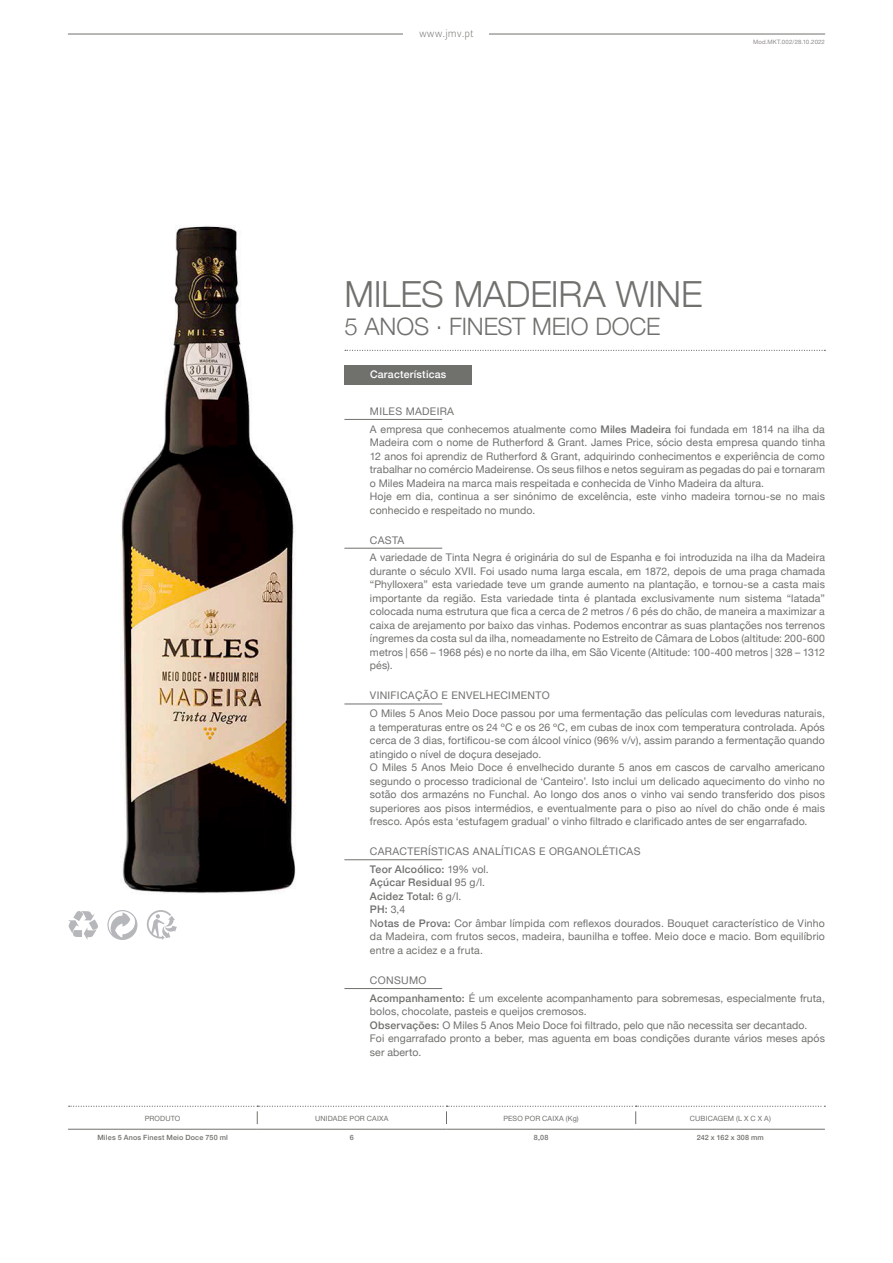
<style>
.page{position:relative;width:893px;height:1263px;background:#fff}
.page>*{position:absolute;margin:0;border:0;box-sizing:border-box;transform-origin:0 0}
.PS___Titulos___Produ{font:300 36px "Helvetica Neue";letter-spacing:-.01em;color:#70706d}
.PS___Titulos___Produ-2{font:300 24px "Helvetica Neue";letter-spacing:-.005em;color:#70706d}
.PS___Texto_Geral__Id{font:10.5px/13.5px "Helvetica Neue";letter-spacing:.01em;color:#70706d;text-align:justify}
.PS___Titulos___Regua{font:10.5px "Helvetica Neue";letter-spacing:.03em;color:#70706d}
.PS___Texto_Geral__Id-2{font:500 10.5px "Helvetica Neue";letter-spacing:.02em;color:#70706d}
.PS___Titulos___Caixa{font:500 10.5px "Helvetica Neue";letter-spacing:.025em;color:#fff}
.t1{font:10.5px "Leitura Sans Grot 1";color:#70706d}
.PS___Tabelas___First{font:7.2px "Helvetica Neue";letter-spacing:.025em;color:#70706d}
.PS___Tabelas___Texto{font:500 7.2px "Helvetica Neue";letter-spacing:.025em;color:#70706d}
.PS___Tabelas___Notas{font:6px "Helvetica Neue";letter-spacing:.025em;color:#8d8a89}
.s1{font-weight:500}
.s2{font-weight:400}
</style>
<div class="page">
<svg style="left:345px;top:350px;width:480px;height:1px"></svg>
<img style="left:120px;top:225px;width:176px;height:668px">
<svg style="left:107px;top:910px;width:30px;height:30px"></svg>
<svg style="left:68px;top:911px;width:30px;height:29px"></svg>
<svg style="left:147px;top:910px;width:30px;height:30px"></svg>
<hr style="left:68px;top:1129px;width:189px;height:1px;background:#70706d">
<hr style="left:257px;top:1129px;width:189px;height:1px;background:#70706d">
<hr style="left:446px;top:1129px;width:190px;height:1px;background:#70706d">
<hr style="left:636px;top:1129px;width:189px;height:1px;background:#70706d">
<svg style="left:69px;top:1106px;width:756px;height:18px"></svg>
<hr style="left:344px;top:419px;width:98px;height:1px;background:#70706d">
<hr style="left:344px;top:548px;width:98px;height:1px;background:#70706d">
<hr style="left:344px;top:704px;width:98px;height:1px;background:#70706d">
<hr style="left:344px;top:859px;width:98px;height:1px;background:#70706d">
<hr style="left:344px;top:988px;width:98px;height:1px;background:#70706d">
<div style="left:344px;top:366px;width:128px;height:19px;background:#70706d"></div>
<hr style="left:68px;top:34px;width:336px;height:1px;background:#70706d">
<hr style="left:487px;top:34px;width:338px;height:1px;background:#70706d">
<div style="left:404px;top:17px;width:85px;height:34px;background:#fff"></div>
<p class="t1" style="left:419px;top:27px;width:56px">www.jmv.pt</p>
<p class="PS___Tabelas___Notas" style="left:753px;top:38px;width:73px">Mod.MKT.002/28.10.2022</p>
<p class="PS___Titulos___Produ" style="left:344px;top:265px;width:359px">MILES MADEIRA WINE</p>
<p class="PS___Titulos___Produ-2" style="left:344px;top:308px;width:317px">5 ANOS . FINEST MEIO DOCE</p>
<p class="PS___Titulos___Caixa" style="left:370px;top:366px;width:78px">Características</p>
<p class="PS___Titulos___Regua" style="left:370px;top:404px;width:44px">MILES MADEIRA</p>
<p class="PS___Texto_Geral__Id" style="left:370px;top:423px;width:456px">A empresa que conhecemos atualmente como <span class="s1">Miles Madeira</span> foi fundada em 1814 na ilha da Madeira com o nome de Rutherford &amp; Grant. James Price, sócio desta empresa quando tinha 12 anos foi aprendiz de Rutherford &amp; Grant, adquirindo conhecimentos e experiência de como trabalhar no comércio Madeirense. Os seus filhos e netos seguiram as pegadas do pai e tornaram o M iles Madeira na marca mais respeitada e conhecida de Vinho Madeira da altura.</p>
<p class="PS___Texto_Geral__Id" style="left:370px;top:490px;width:456px">Hoje em dia, continua a ser sinónimo de excelência, este vinho madeira tornou-se no mais conhecido e respeitado no mundo.</p>
<p class="PS___Titulos___Regua" style="left:370px;top:532px;width:16px">CASTA</p>
<p class="PS___Texto_Geral__Id" style="left:370px;top:551px;width:457px">A variedade de Tinta Negra é originária do sul de Espanha e foi introduzida na ilha da Madeira durante o século XVII . Foi usado numa larga escala, em 1872, depois de uma praga chamada “Phylloxera” esta variedade teve um grande aumento na plantação, e tornou-se a casta mais importante da região. Esta variedade tinta é plantada exclusivamente num sistema “latada” colocada numa estrutura que fica a cerca de 2 metros / 6 pés do chão, de maneira a maximizar a caixa de arejamento por baixo das vinhas. Podemos encontrar as suas plantações nos terrenos íngremes da costa sul da ilha, nomeadamente no Estreito de Câmara de Lobos (altitude: 200-600 metros | 656 – 1968 pés) e no norte da ilha, em São Vicente (Altitude: 100-400 metros | 328 – 1312 pés).</p>
<p class="PS___Titulos___Regua" style="left:370px;top:688px;width:181px">Vinificação e Envelh ecimento</p>
<p class="PS___Texto_Geral__Id" style="left:370px;top:707px;width:456px">O Miles 5 Anos Meio Doce passou por uma fermentação das películas com leveduras naturais, a temperaturas entre os 24 ºC e os 26 ºC, em cubas de inox com temperatura controlada. Após cerca de 3 dias, fortificou-se com álcool vínico (96% v/v), assim parando a fermentação quando atingido o nível de doçura desejado.</p>
<p class="PS___Texto_Geral__Id" style="left:370px;top:761px;width:456px">O Miles 5 Anos Meio Doce é envelhecido durante 5 anos em cascos de carvalho americano segundo o processo tradicional de ‘Canteiro’. Isto inclui um delicado aquecimento do vinho no sotão dos armazéns no Funchal. Ao longo dos anos o vinho vai sendo transferido dos pisos superiores aos pisos intermédios, e eventualmente para o piso ao nível do chão onde é mais fresco. Após esta ‘estufagem gradual’ o vinho filtrado e clarificado antes de ser engarrafado.</p>
<p class="PS___Titulos___Regua" style="left:370px;top:844px;width:272px">Características Analíticas e Organoléticas</p>
<p class="PS___Texto_Geral__Id-2" style="left:370px;top:861px;width:120px">Teor Alcoólico: <span class="s2">19% vol.</span></p>
<p class="PS___Texto_Geral__Id-2" style="left:370px;top:874px;width:117px">Açúcar Residual <span class="s2">95 g/l.</span></p>
<p class="PS___Texto_Geral__Id-2" style="left:370px;top:888px;width:93px">Acidez Total: <span class="s2">6 g/l.</span></p>
<p class="PS___Texto_Geral__Id-2" style="left:370px;top:901px;width:37px">PH: <span class="s2">3,4</span></p>
<p class="PS___Texto_Geral__Id" style="left:370px;top:917px;width:456px">N<span class="s1">otas de Prova:</span> Cor âmbar límpida com reflexos dourados. Bouquet característico de Vinho da Madeira, com frutos secos, madeira, baunilha e toffee. Meio doce e macio. Bom equilíbrio entre a acidez e a fruta.</p>
<p class="PS___Titulos___Regua" style="left:370px;top:973px;width:58px">Consumo</p>
<p class="PS___Texto_Geral__Id" style="left:370px;top:992px;width:456px"><span class="s1">Acompanhamento:</span> É um excelente acompanhamento para sobremesas, especialmente fruta, bolos, chocolate, pasteis e queijos cremosos.</p>
<p class="PS___Texto_Geral__Id" style="left:370px;top:1019px;width:439px"><span class="s1">Observações:</span> O Miles 5 Anos Meio Doce foi filtrado, pelo que não necessita ser decantado.</p>
<p class="PS___Texto_Geral__Id" style="left:370px;top:1032px;width:456px">Foi engarrafado pronto a beber, mas aguenta em boas condições durante vários meses após ser aberto.</p>
<p class="PS___Tabelas___First" style="left:145px;top:1113px;width:37px">Produto</p>
<p class="PS___Tabelas___First" style="left:315px;top:1113px;width:75px">Unidade por Caixa</p>
<p class="PS___Tabelas___First" style="left:503px;top:1113px;width:77px">Peso por Caixa (Kg)</p>
<p class="PS___Tabelas___First" style="left:690px;top:1113px;width:82px">Cubicagem (L X C X A)</p>
<p class="PS___Tabelas___Texto" style="left:97px;top:1131px;width:132px">Miles 5 Anos Finest Meio Doce 750 ml</p>
<p class="PS___Tabelas___Texto" style="left:350px;top:1131px;width:6px">6</p>
<p class="PS___Tabelas___Texto" style="left:534px;top:1131px;width:16px">8,08</p>
<p class="PS___Tabelas___Texto" style="left:697px;top:1131px;width:69px">242 x 162 x 308 mm</p>
</div>
